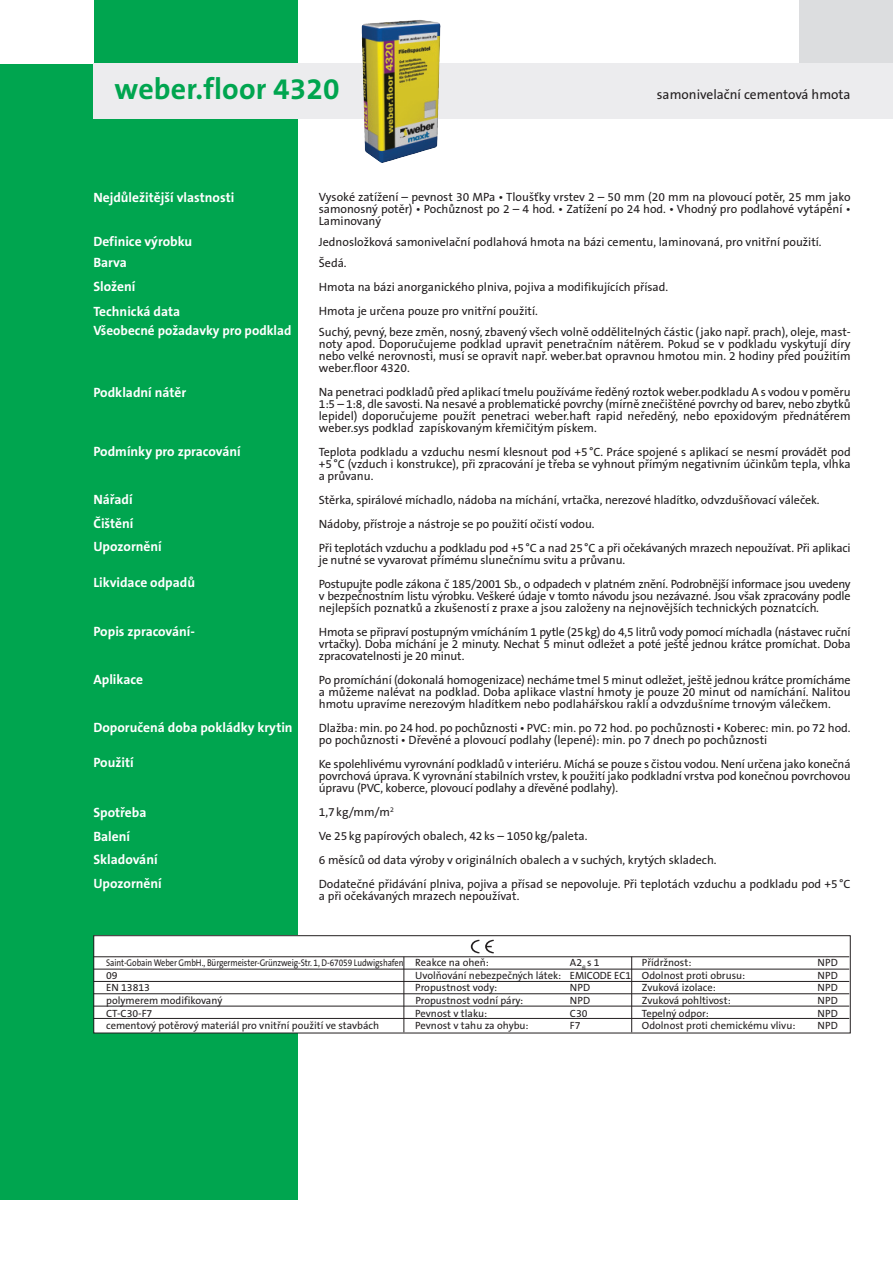
<style>
.page{position:relative;width:893px;height:1263px;background:#fff}
.page>*{position:absolute;margin:0;border:0;box-sizing:border-box;transform-origin:0 0}
.t1{font:700 30px "The Sans CE B7";letter-spacing:.005em;color:#00a54f}
.t2{font:700 13.5px/23.7px "The Sans CE B7";color:#fff}
.t3{font:13.5px "The Sans CE B5 Plain";color:#231f20}
.t4{font:12px/12px "The Sans CE B5 Plain";letter-spacing:-.005em;color:#231f20;text-align:justify}
.t5{font:12px/24px "The Sans CE B5 Plain";letter-spacing:-.025em;color:#231f20}
.t6{font:10.5px "The Sans CE B5 Plain";color:#231f20}
.t7{font:9.75px "The Sans CE B5 Plain";letter-spacing:-.01em;color:#231f20;scale:.85 1}
.s1{font-size:10.5px}
</style>
<div class="page">
<div style="left:0;top:0;width:297px;height:1199px;background:#00a54f"></div>
<div style="left:0;top:0;width:93px;height:64px;background:#fff"></div>
<div style="left:799px;top:0;width:93px;height:64px;background:#dcdddf"></div>
<div style="left:93px;top:64px;width:799px;height:55px;background:#ececee"></div>
<div style="left:94px;top:936px;width:756px;height:97px;background:#fff"></div>
<div style="left:93px;top:935px;width:757px;height:98px;border:1px solid #231f20"></div>
<hr style="left:93px;top:957px;width:756px;height:1px;background:#231f20">
<hr style="left:93px;top:969px;width:756px;height:1px;background:#231f20">
<hr style="left:93px;top:981px;width:756px;height:1px;background:#231f20">
<hr style="left:93px;top:994px;width:756px;height:1px;background:#231f20">
<hr style="left:93px;top:1006px;width:756px;height:1px;background:#231f20">
<hr style="left:93px;top:1018px;width:756px;height:1px;background:#231f20">
<hr style="left:403px;top:957px;width:1px;height:75px;background:#231f20">
<hr style="left:631px;top:957px;width:1px;height:75px;background:#231f20">
<svg style="left:471px;top:940px;width:8px;height:13px"></svg>
<svg style="left:485px;top:940px;width:8px;height:13px"></svg>
<img style="left:371px;top:20px;width:70px;height:143px">
<h1 class="t1" style="left:115px;top:76px;width:226px">weber.floor 4320</h1>
<p class="t3" style="left:657px;top:89px;width:195px">samonivelační cementová hmota</p>
<p class="t2" style="left:93px;top:186px;width:142px">Nejdůležitější vlastnosti</p>
<p class="t2" style="left:93px;top:232px;width:100px;line-height:20.7px">Definice výrobku<br>Barva</p>
<p class="t2" style="left:93px;top:274px;width:88px;line-height:25.2px">Složení<br>Technická data</p>
<p class="t2" style="left:93px;top:319px;width:199px">Všeobecné požadavky pro podklad</p>
<p class="t2" style="left:93px;top:381px;width:94px">Podkladní nátěr</p>
<p class="t2" style="left:93px;top:440px;width:149px">Podmínky pro zpracování</p>
<p class="t2" style="left:93px;top:488px;width:70px">Nářadí<br>Čištění<br>Upozornění</p>
<p class="t2" style="left:93px;top:571px;width:103px">Likvidace odpadů</p>
<p class="t2" style="left:93px;top:620px;width:103px">Popis zpracování-</p>
<p class="t2" style="left:93px;top:668px;width:51px">Aplikace</p>
<p class="t2" style="left:93px;top:716px;width:201px">Doporučená doba pokládky krytin</p>
<p class="t2" style="left:93px;top:752px;width:42px">Použití</p>
<p class="t2" style="left:93px;top:801px;width:70px">Spotřeba<br>Balení<br>Skladování<br>Upozornění</p>
<p class="t4" style="left:319px;top:192px;width:533px">Vysoké zatížení – pevnost 30 MPa • Tloušťky vrstev 2 – 50 mm (20 mm na plovoucí potěr, 25 mm jako samonosný potěr) • Pochůznost po 2 – 4 hod. • Zatížení po 24 hod. • Vhodný pro podlahové vytápění • Laminovaný</p>
<p class="t4" style="left:319px;top:232px;width:504px;line-height:21px">Jednosložková samonivelační podlahová hmota na bázi cementu, laminovaná, pro vnitřní použití.<br>Šedá.</p>
<p class="t4" style="left:319px;top:276px;width:351px;line-height:24px">Hmota na bázi anorganického plniva, pojiva a modifikujících přísad.<br>Hmota je určena pouze pro vnitřní použití.</p>
<p class="t4" style="left:319px;top:327px;width:533px">Suchý, pevný, beze změn, nosný, zbavený všech volně oddělitelných částic (jako např. prach), oleje, mast&shy;noty apod. Doporučujeme podklad upravit penetračním nátěrem. Pokud se v podkladu vyskytují díry nebo velké nerovnosti, musí se opravit např. weber.bat opravnou hmotou min. 2 hodiny před použitím weber.floor 4320.</p>
<p class="t4" style="left:319px;top:387px;width:533px">Na penetraci podkladů před aplikací tmelu používáme ředěný roztok weber.podkladu A s vodou v poměru 1:5 – 1:8, dle savosti. Na nesavé a problematické povrchy (mírně znečištěné povrchy od barev, nebo zbytků lepidel) doporučujeme použít penetraci weber.haft rapid neředěný, nebo epoxidovým přednátěrem weber.sys podklad zapískovaným křemičitým pískem.</p>
<p class="t4" style="left:319px;top:447px;width:533px">Teplota podkladu a vzduchu nesmí klesnout pod +5 °C. Práce spojené s aplikací se nesmí provádět pod +5 °C (vzduch i konstrukce), při zpracování je třeba se vyhnout přímým negativním účinkům tepla, vlhka a průvanu.</p>
<p class="t4" style="left:319px;top:489px;width:533px;line-height:24px;text-align:left">Stěrka, spirálové míchadlo, nádoba na míchání, vrtačka, nerezové hladítko, odvzdušňovací váleček.<br>Nádoby, přístroje a nástroje se po použití očistí vodou.<br>Při teplotách vzduchu a podkladu pod +5 °C a nad 25 °C a při očekávaných mrazech nepoužívat. Při aplikaci</p>
<p class="t5" style="left:319px;top:549px;width:533px">je nutné se vyvarovat přímému slunečnímu svitu a průvanu.<br>Postupujte podle zákona č 185/2001 Sb., o odpadech v platném znění. Podrobnější informace jsou uvedeny</p>
<p class="t4" style="left:319px;top:591px;width:533px">v bezpečnostním listu výrobku. Veškeré údaje v tomto návodu jsou nezávazné. Jsou však zpracovány podle nejlepších poznatků a zkušeností z praxe a jsou založeny na nejnovějších technických poznatcích.</p>
<p class="t4" style="left:319px;top:627px;width:533px">Hmota se připraví postupným vmícháním 1 pytle (25 kg) do 4,5 litrů vody pomocí míchadla (nástavec ruční vrtačky). Doba míchání je 2 minuty. Nechat 5 minut odležet a poté ještě jednou krátce promíchat. Doba zpracovatelnosti je 20 minut.</p>
<p class="t4" style="left:319px;top:675px;width:533px">Po promíchání (dokonalá homogenizace) necháme tmel 5 minut odležet, ještě jednou krátce promícháme a můžeme nalévat na podklad. Doba aplikace vlastní hmoty je pouze 20 minut od namíchání. Nalitou hmotu upravíme nerezovým hladítkem nebo podlahářskou raklí a odvzdušníme trnovým válečkem.</p>
<p class="t4" style="left:319px;top:723px;width:533px">Dlažba: min. po 24 hod. po pochůznosti • PVC: min. po 72 hod. po pochůznosti • Koberec: min. po 72 hod. po pochůznosti • Dřevěné a plovoucí podlahy (lepené): min. po 7 dnech po pochůznosti</p>
<p class="t4" style="left:319px;top:759px;width:533px">Ke spolehlivému vyrovnání podkladů v interiéru. Míchá se pouze s čistou vodou. Není určena jako konečná povrchová úprava. K vyrovnání stabilních vrstev, k použití jako podkladní vrstva pod konečnou povrchovou úpravu (PVC, koberce, plovoucí podlahy a dřevěné podlahy).</p>
<p class="t4" style="left:319px;top:801px;width:533px;line-height:24px;text-align:left">1,7 kg/mm/m<sup>2<br></sup>Ve 25 kg papírových obalech, 42 ks – 1050 kg/paleta.<br>6 měsíců od data výroby v originálních obalech a v suchých, krytých skladech.<br>Dodatečné přidávání plniva, pojiva a přísad se nepovoluje. Při teplotách vzduchu a podkladu pod +5 °C</p>
<p class="t4" style="left:319px;top:891px;width:202px">a při očekávaných mrazech nepoužívat.</p>
<p class="t7" style="left:106px;top:959px;width:451px">Saint-Gobain Weber GmbH., Bürgermeister-Grünzweig-Str. 1, D-67059 Ludwigshafen <span class="s1">Reakce na oheň:</span></p>
<p class="t6" style="left:570px;top:958px;width:31px">A2<sub>fl</sub> s 1</p>
<p class="t6" style="left:642px;top:958px;width:51px">Přídržnost:</p>
<p class="t6" style="left:817px;top:958px;width:22px">NPD</p>
<p class="t6" style="left:106px;top:971px;width:13px">09</p>
<p class="t6" style="left:415px;top:971px;width:331px">Uvolňování nebezpečných látek: EMICODE EC1 Odolnost proti obrusu:</p>
<p class="t6" style="left:817px;top:971px;width:22px">NPD</p>
<p class="t6" style="left:106px;top:983px;width:45px">EN 13813</p>
<p class="t6" style="left:415px;top:983px;width:83px">Propustnost vody:</p>
<p class="t6" style="left:570px;top:983px;width:22px">NPD</p>
<p class="t6" style="left:642px;top:983px;width:75px">Zvuková izolace:</p>
<p class="t6" style="left:817px;top:983px;width:22px">NPD</p>
<p class="t6" style="left:106px;top:996px;width:118px">polymerem modifikovaný</p>
<p class="t6" style="left:415px;top:996px;width:109px">Propustnost vodní páry:</p>
<p class="t6" style="left:570px;top:996px;width:22px">NPD</p>
<p class="t6" style="left:642px;top:996px;width:90px">Zvuková pohltivost:</p>
<p class="t6" style="left:817px;top:996px;width:22px">NPD</p>
<p class="t6" style="left:106px;top:1009px;width:48px">CT-C30-F7</p>
<p class="t6" style="left:415px;top:1009px;width:73px">Pevnost v tlaku:</p>
<p class="t6" style="left:570px;top:1009px;width:19px">C30</p>
<p class="t6" style="left:642px;top:1009px;width:68px">Tepelný odpor:</p>
<p class="t6" style="left:817px;top:1009px;width:22px">NPD</p>
<p class="t6" style="left:106px;top:1021px;width:274px">cementový potěrový materiál pro vnitřní použití ve stavbách</p>
<p class="t6" style="left:415px;top:1021px;width:115px">Pevnost v tahu za ohybu:</p>
<p class="t6" style="left:570px;top:1021px;width:12px">F7</p>
<p class="t6" style="left:642px;top:1021px;width:155px">Odolnost proti chemickému vlivu:</p>
<p class="t6" style="left:817px;top:1021px;width:22px">NPD</p>
</div>
